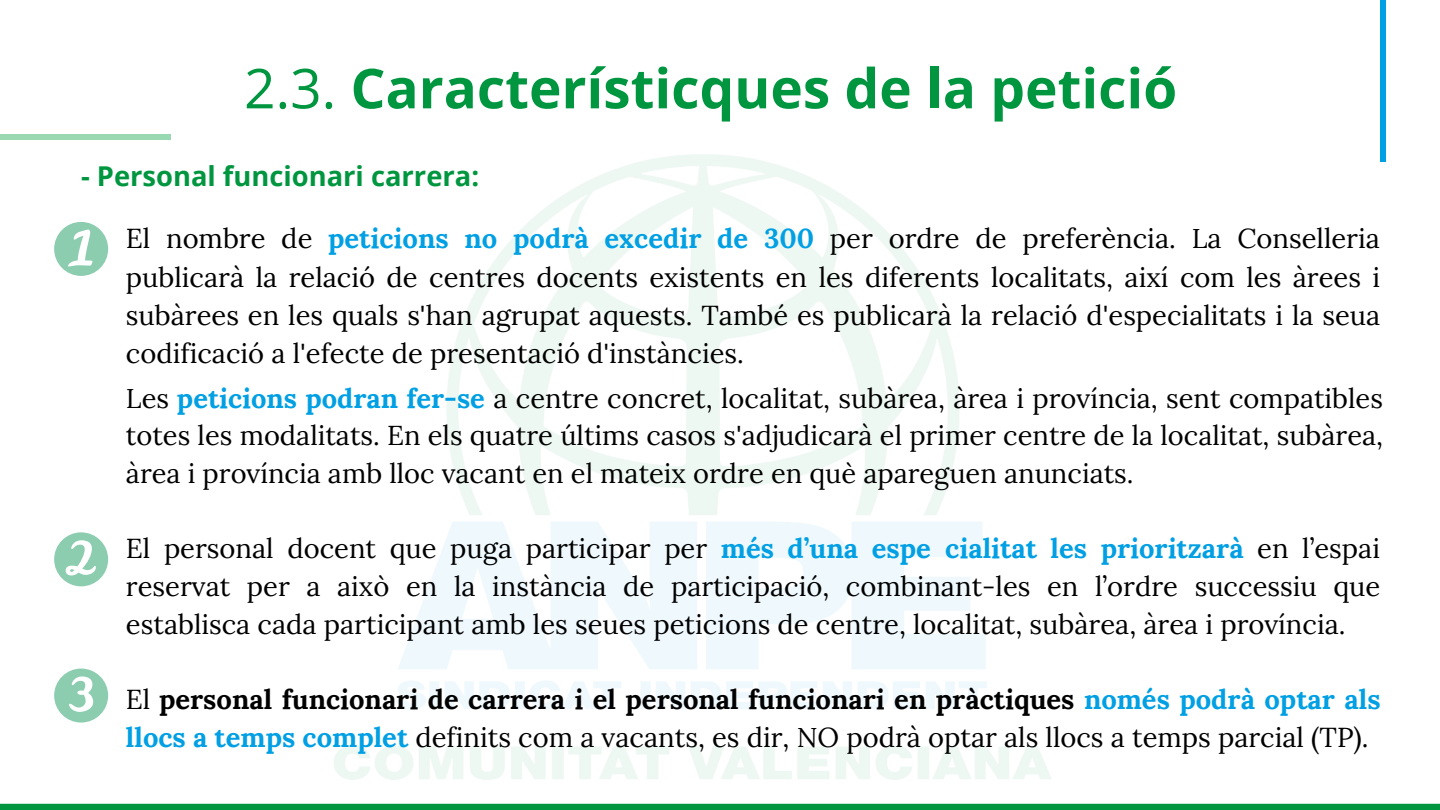
<style>
.page{position:relative;width:1440px;height:810px;background:#fff}
.page>*{position:absolute;margin:0;border:0;box-sizing:border-box;transform-origin:0 0}
.t1{font:700 55px "Open Sans";color:#009640}
.t2{font:27.3px/38.2px "Lora";color:#000;text-align:justify}
.t3{font:700 27.3px "Open Sans";color:#009640}
.s1{font-weight:400}
.s2{font-weight:700;color:#019fe3}
.s3{font-weight:700}
</style>
<div class="page">
<div style="left:0;top:804px;width:1440px;height:6px;background:#009640"></div>
<div style="left:0;top:134px;width:171px;height:6px;background:#98d9b2"></div>
<div style="left:1380px;top:0;width:6px;height:161px;background:#019fe3"></div>
<svg style="left:54px;top:222px;width:54px;height:54px"></svg>
<svg style="left:54px;top:532px;width:54px;height:54px"></svg>
<svg style="left:54px;top:669px;width:54px;height:54px"></svg>
<p class="t1" style="left:244px;top:50px;width:935px"><span class="s1">2.3.</span> Característicques de la petició</p>
<p class="t3" style="left:81px;top:157px;width:400px">- Personal funcionari carrera:</p>
<p class="t2" style="left:126px;top:219px;width:1256px">El nombre de <span class="s2">peticions no podrà excedir de 300</span> per ordre de preferència. La Conselleria publicarà la relació de centres docents existents en les diferents localitats, així com les àrees i subàrees en les quals s'han agrupat aquests. També es publicarà la relació d'especialitats i la seua codificació a l'efecte de presentació d'instàncies.</p>
<p class="t2" style="left:126px;top:379px;width:1259px;line-height:37.5px">Les <span class="s2">peticions podran fer-se</span> a centre concret, localitat, subàrea, àrea i província, sent compatibles totes les modalitats. En els quatre últims casos s'adjudicarà el primer centre de la localitat, subàrea, àrea i província amb lloc vacant en el mateix ordre en què apareguen anunciats.</p>
<p class="t2" style="left:126px;top:529px;width:1256px">El personal docent que puga participar per <span class="s2">més d’una espe cialitat les prioritzarà</span> en l’espai reservat per a això en la instància de participació, combinant-les en l’ordre successiu que establisca cada participant amb les seues peticions de centre, localitat, subàrea, àrea i província.</p>
<p class="t2" style="left:126px;top:680px;width:1256px">El <span class="s3">personal funcionari de carrera i el personal funcionari en pràctiques</span> <span class="s2">només podrà optar als llocs a temps complet</span> definits com a vacants, es dir, NO podrà optar als llocs a temps parcial (TP).</p>
</div>
